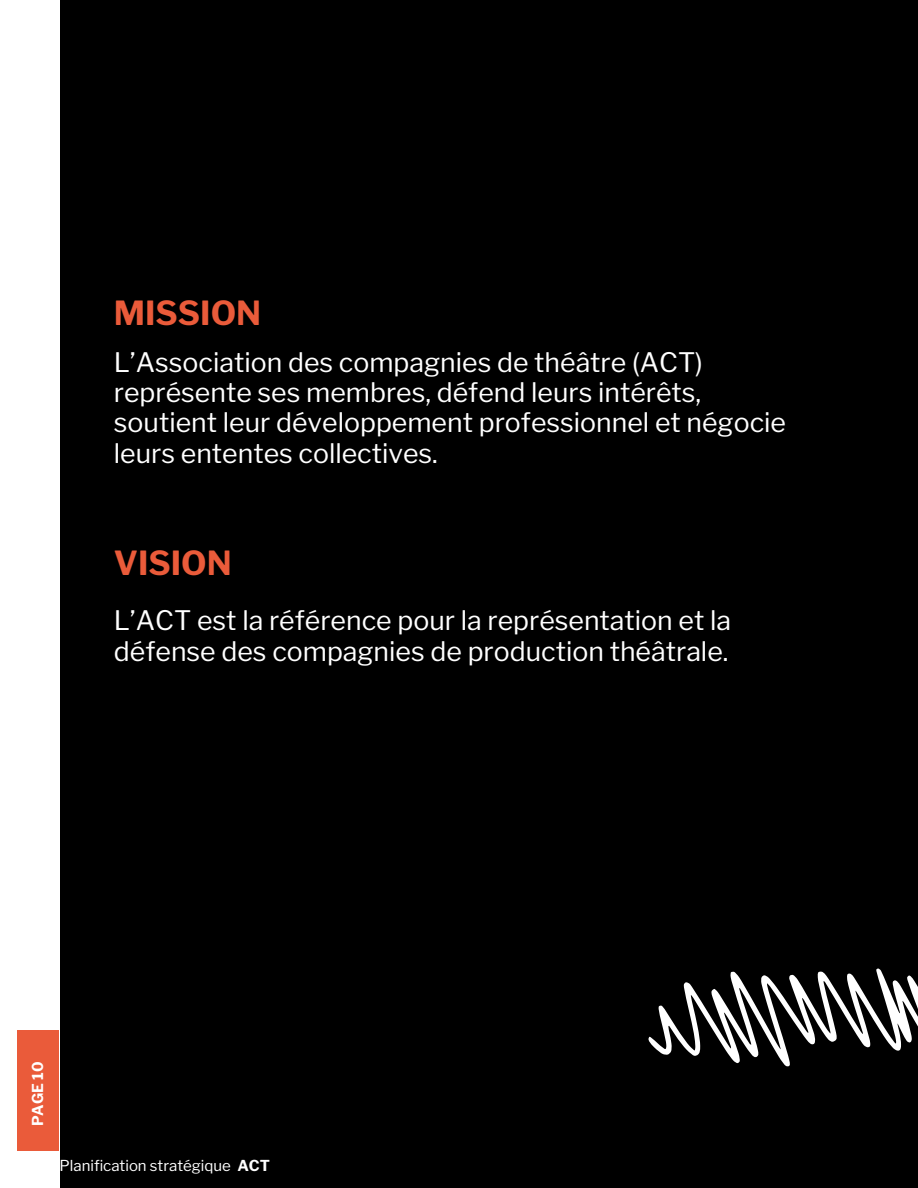
<style>
.page{position:relative;width:918px;height:1188px;background:#000}
.page>*{position:absolute;margin:0;border:0;box-sizing:border-box;transform-origin:0 0}
.t1{font:700 33px "Libre Franklin";color:#ea5b3a}
.t2{font:26.7px/30.3px "Libre Franklin";color:#fff}
.t3{font:15px "Libre Franklin";color:#fff}
.t4{font:700 15px "Libre Franklin";color:#fff}
.s1{font-weight:700}
</style>
<div class="page">
<svg style="left:649px;top:968px;width:269px;height:98px"></svg>
<div style="left:0;top:0;width:59px;height:1188px;background:#fff"></div>
<div style="left:17px;top:1030px;width:42px;height:121px;background:#ea5b3a"></div>
<h3 class="t1" style="left:114px;top:293px;width:149px">MISSION</h3>
<h1 class="t2" style="left:114px;top:347px;width:674px">L’Association des compagnies de théâtre (ACT) représente ses membres, défend leurs intérêts, soutient leur développement professionnel et négocie leurs ententes collectives.</h1>
<h2 class="t1" style="left:114px;top:544px;width:119px">VISION</h2>
<h1 class="t2" style="left:114px;top:605px;width:619px">L’ACT est la référence pour la représentation et la défense des compagnies de production théâtrale.</h1>
<h2 class="t4" style="left:29px;top:1126px;width:66px;rotate:-90deg">PAGE 10</h2>
<p class="t3" style="left:60px;top:1157px;width:212px">Planification stratégique <span class="s1">ACT</span></p>
</div>
